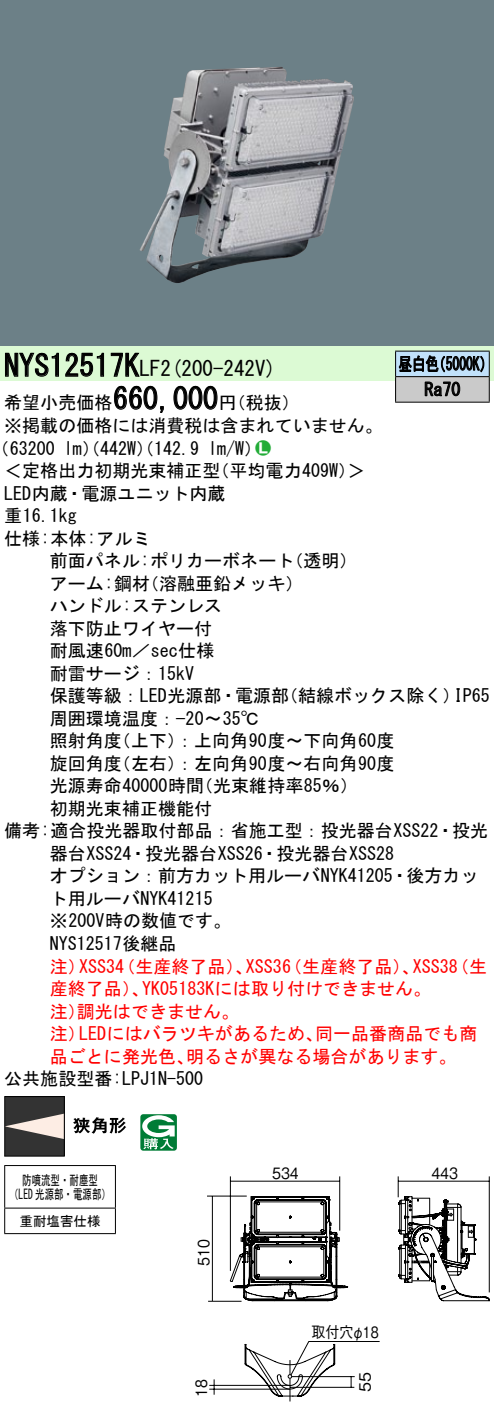
<style>
.page{position:relative;width:494px;height:1410px;background:#fff}
.page>*{position:absolute;margin:0;border:0;box-sizing:border-box;transform-origin:0 0}
.t1{font:30px "MS Gothic";color:#000}
.t2{font:21px "MS Gothic";color:#000}
.t3{font:18px/22.5px "MS Gothic";color:#000}
.t4{font:18px/22.5px "MS Gothic";color:#f00}
.t5{font:18px/25.5px "MS Gothic";color:#000;scale:.75 1}
.t6{font:18px "Ford Classification 1";color:#23ac38}
.t7{font:15.6px "Gothic BBB Pro Medium 90 pv RKSJ H";color:#000;scale:.9 1}
.t8{font:15.6px "Gothic BBB Pro Medium 90 pv RKSJ H";color:#000}
.t9{font:13.5px/14.1px "MS Gothic";color:#000;text-align:center;scale:.7 1}
.t10{font:13.5px "MS Gothic";color:#000}
.s1{font-size:30px}
.s2{color:#fff}
</style>
<div class="page">
<div style="left:0;top:0;width:493px;height:346px;background:#6c8087"></div>
<img style="left:139px;top:67px;width:214px;height:216px">
<div style="left:0;top:346px;width:493px;height:34px;background:#dcfad4"></div>
<svg style="left:5px;top:352px;width:54px;height:25px"></svg>
<svg style="left:65px;top:352px;width:39px;height:25px"></svg>
<svg style="left:110px;top:352px;width:30px;height:25px"></svg>
<svg style="left:114px;top:385px;width:50px;height:28px"></svg>
<svg style="left:173px;top:385px;width:44px;height:25px"></svg>
<div style="left:5px;top:1096px;width:59px;height:59px;background:#333"></div>
<svg style="left:6px;top:1114px;width:57px;height:24px"></svg>
<div style="left:4px;top:1095px;width:61px;height:61px;border:1px solid #000"></div>
<svg style="left:73px;top:1117px;width:53px;height:16px"></svg>
<svg style="left:140px;top:1114px;width:37px;height:36px"></svg>
<hr style="left:4px;top:1164px;width:112px;height:1px;background:#000">
<hr style="left:4px;top:1165px;width:1px;height:42px;background:#000">
<hr style="left:115px;top:1165px;width:1px;height:42px;background:#000">
<hr style="left:4px;top:1207px;width:112px;height:1px;background:#000">
<svg style="left:4px;top:1208px;width:1px;height:24px"></svg>
<svg style="left:115px;top:1208px;width:1px;height:24px"></svg>
<hr style="left:4px;top:1232px;width:112px;height:1px;background:#000">
<hr style="left:395px;top:350px;width:94px;height:1px;background:#000">
<hr style="left:395px;top:401px;width:94px;height:1px;background:#000">
<svg style="left:394px;top:351px;width:95px;height:50px;background:#97a2aa"></svg>
<svg style="left:229px;top:1195px;width:118px;height:106px"></svg>
<hr style="left:212px;top:1195px;width:1px;height:105px;background:#000">
<hr style="left:207px;top:1195px;width:39px;height:1px;background:#000">
<hr style="left:208px;top:1300px;width:33px;height:1px;background:#000">
<hr style="left:230px;top:1180px;width:109px;height:1px;background:#000">
<hr style="left:230px;top:1176px;width:1px;height:94px;background:#000">
<hr style="left:339px;top:1176px;width:1px;height:54px;background:#000">
<svg style="left:397px;top:1176px;width:92px;height:125px"></svg>
<svg style="left:244px;top:1341px;width:136px;height:60px"></svg>
<svg style="left:213px;top:1379px;width:1px;height:15px"></svg>
<hr style="left:209px;top:1384px;width:81px;height:1px;background:#000">
<hr style="left:209px;top:1388px;width:81px;height:1px;background:#000">
<h1 class="t1" style="left:4px;top:350px;width:122px">NYS12517</h1>
<p class="t2" style="left:124px;top:358px;width:153px"><span class="s1">K</span>LF (2 200-242 (V</p>
<h1 class="t1" style="left:113px;top:383px;width:106px">660,000</h1>
<p class="t3" style="left:4px;top:391px;width:379px">希望小売価格<br>※掲載の価格には消費税は含まれていません。</p>
<p class="t6" style="left:255px;top:438px;width:17px">2<span class="s2">7</span></p>
<p class="t3" style="left:218px;top:391px;width:82px">（円税抜(</p>
<p class="t3" style="left:208px;top:437px;width:55px">l m (W/</p>
<p class="t3" style="left:-8px;top:437px;width:64px">（63200</p>
<p class="t3" style="left:64px;top:437px;width:136px">lm）（442 ）（W 142.9</p>
<p class="t3" style="left:4px;top:459px;width:223px">＜定格出力初期光束補正型<br>LED内蔵・電源ユニット内蔵重16.1kg<br>仕様:本体:アルミ</p>
<p class="t3" style="left:211px;top:459px;width:155px">（平均電力409 &lt;(W</p>
<p class="t3" style="left:141px;top:549px;width:164px;text-indent:-91px">前面パネル:ポリカーボネート（溶融亜鉛メッキ(</p>
<p class="t3" style="left:285px;top:549px;width:73px">（透明(</p>
<p class="t3" style="left:50px;top:572px;width:174px">アーム:鋼材<br>ハンドル:ステンレス落下防止ワイヤー付耐風速60 ／m sec仕様耐雷サージ：15kV</p>
<p class="t5" style="left:424px;top:351px;width:49px;text-indent:-26px">昼白色<br>Ra70</p>
<p class="t5" style="left:432px;top:351px;width:82px">（5000 (K</p>
<p class="t3" style="left:280px;top:684px;width:182px">（結線ボックス除く）</p>
<p class="t3" style="left:50px;top:684px;width:240px">保護等級：LED光源部・電源部周囲環境温度：−20〜35°C</p>
<p class="t3" style="left:113px;top:729px;width:283px">（上下：）上向角90度〜下向角60度</p>
<p class="t3" style="left:113px;top:729px;width:283px;text-indent:-63px">照射角度<br>（左右：）左向角90度〜右向角90度</p>
<p class="t3" style="left:50px;top:752px;width:73px">旋回角度</p>
<p class="t3" style="left:453px;top:684px;width:37px">IP65</p>
<p class="t3" style="left:50px;top:774px;width:156px">光源寿命40000時間</p>
<p class="t3" style="left:50px;top:797px;width:163px">初期光束補正機能付</p>
<p class="t3" style="left:4px;top:819px;width:485px">備考:適合投光器取付部品：省施工型：投光器台XSS22・投光</p>
<p class="t3" style="left:50px;top:842px;width:345px">器台XSS24・投光器台XSS26・投光器台XSS28</p>
<p class="t3" style="left:50px;top:864px;width:430px">オプション：前方カット用ルーバNYK41205・後方カッ</p>
<p class="t3" style="left:50px;top:887px;width:164px">ト用ルーバNYK41215</p>
<p class="t3" style="left:50px;top:909px;width:183px">※200V時の数値です。</p>
<p class="t3" style="left:50px;top:932px;width:128px">NYS12517後継品</p>
<p class="t4" style="left:450px;top:954px;width:37px">（生</p>
<p class="t3" style="left:195px;top:774px;width:164px">（光束維持率85％(</p>
<p class="t4" style="left:117px;top:954px;width:136px">（生産終了品）、</p>
<p class="t4" style="left:284px;top:954px;width:136px">（生産終了品）、</p>
<p class="t4" style="left:50px;top:954px;width:37px">注）</p>
<p class="t4" style="left:79px;top:954px;width:46px">XSS34</p>
<p class="t4" style="left:246px;top:954px;width:46px">XSS36</p>
<p class="t4" style="left:412px;top:954px;width:46px">XSS38</p>
<p class="t4" style="left:77px;top:977px;width:163px;text-indent:-27px">産終了品）、<br>調光はできません。</p>
<p class="t4" style="left:142px;top:977px;width:290px">YK05183Kには取り付けできません。</p>
<p class="t4" style="left:50px;top:999px;width:37px">注）</p>
<p class="t4" style="left:79px;top:1022px;width:245px">LEDにはバラツキがあるため、</p>
<p class="t4" style="left:315px;top:1022px;width:163px">同一品番商品でも商</p>
<p class="t4" style="left:50px;top:1022px;width:37px">注）</p>
<p class="t4" style="left:50px;top:1044px;width:145px">品ごとに発光色、</p>
<p class="t3" style="left:4px;top:1067px;width:200px">公共施設型番:LPJ N1 -500</p>
<p class="t4" style="left:186px;top:1044px;width:272px">明るさが異なる場合があります。</p>
<p class="t9" style="left:9px;top:1172px;width:147px">防噴流型・耐塵型（LED 光源部・電源部(</p>
<p class="t10" style="left:19px;top:1213px;width:82px">重耐塩害仕様</p>
<p class="t7" style="left:191px;top:1265px;width:31px;rotate:-90deg">510</p>
<p class="t7" style="left:272px;top:1160px;width:31px">534</p>
<p class="t7" style="left:311px;top:1319px;width:76px">取付穴φ18</p>
<p class="t7" style="left:188px;top:1396px;width:21px;rotate:-90deg">18</p>
<p class="t8" style="left:352px;top:1391px;width:21px;rotate:-90deg">55</p>
<p class="t7" style="left:431px;top:1160px;width:31px">443</p>
</div>
